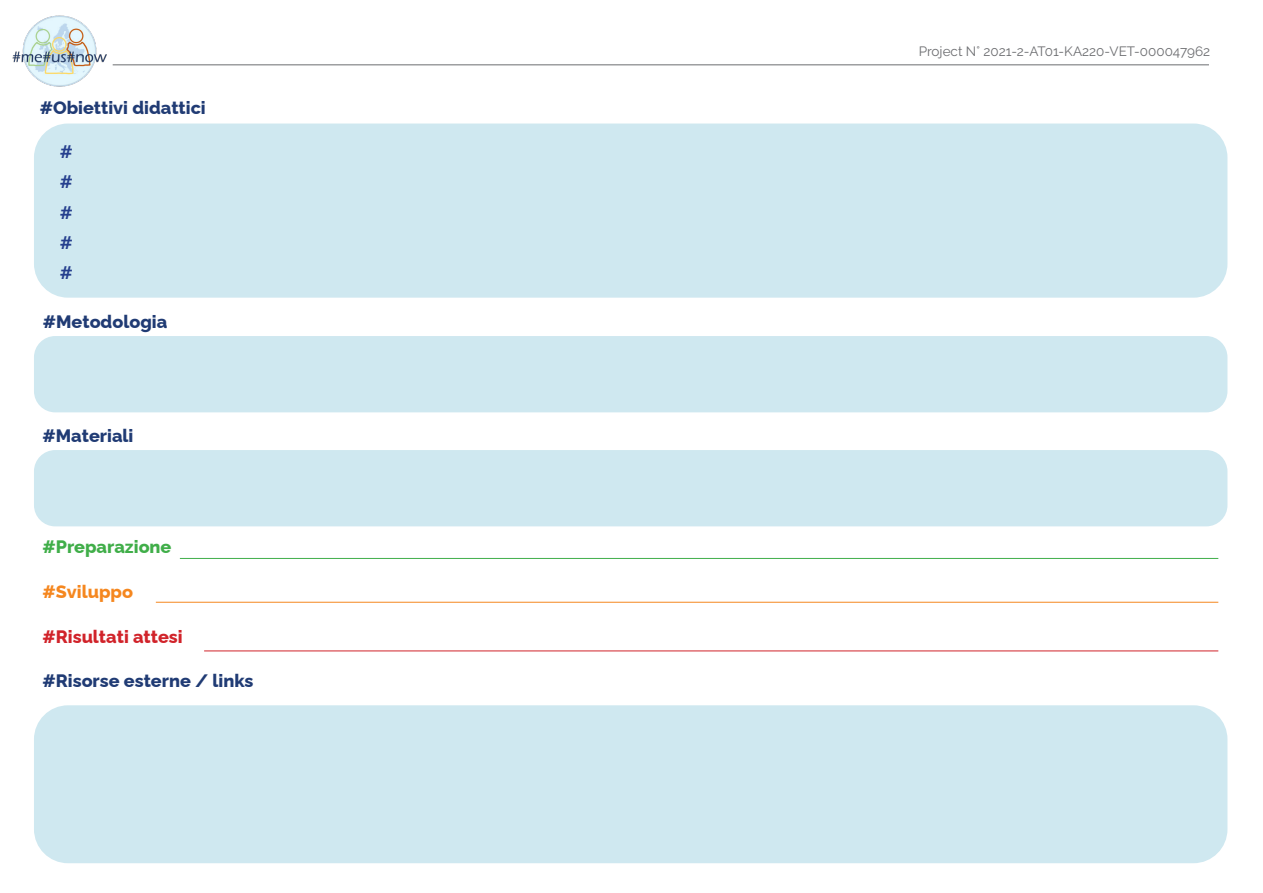
<style>
.page{position:relative;width:1263px;height:893px;background:#fff}
.page>*{position:absolute;margin:0;border:0;box-sizing:border-box;transform-origin:0 0}
.t1{font:800 18px "Raleway";color:#203b74}
.t2{font:800 18px "Raleway";color:#d1232a}
.t3{font:800 18px "Raleway";color:#40ae49}
.t4{font:800 18px "Raleway";color:#f5871f}
.t5{font:700 18px "Raleway";color:#253f8e}
.t6{font:13.5px "Raleway";color:#6c6d70}
</style>
<div class="page">
<img style="left:12px;top:16px;width:95px;height:70px">
<hr style="left:113px;top:64px;width:1096px;height:1px;background:#6c6d70">
<div style="left:34px;top:124px;width:1193px;height:174px;background:#cfe8f0;border-radius:34px"></div>
<div style="left:34px;top:336px;width:1193px;height:76px;background:#cfe8f0;border-radius:21px"></div>
<div style="left:34px;top:450px;width:1193px;height:76px;background:#cfe8f0;border-radius:21px"></div>
<div style="left:34px;top:705px;width:1193px;height:158px;background:#cfe8f0;border-radius:34px"></div>
<hr style="left:180px;top:558px;width:1038px;height:1px;background:#40ae49">
<hr style="left:156px;top:602px;width:1062px;height:1px;background:#f5871f">
<hr style="left:204px;top:650px;width:1014px;height:1px;background:#d1232a">
<p class="t1" style="left:40px;top:93px;width:168px">#Obiettivi didattici</p>
<p class="t5" style="left:60px;top:142px;width:14px">#</p>
<p class="t5" style="left:60px;top:172px;width:14px">#</p>
<p class="t5" style="left:60px;top:202px;width:14px">#</p>
<p class="t5" style="left:60px;top:232px;width:14px">#</p>
<p class="t5" style="left:60px;top:262px;width:14px">#</p>
<p class="t1" style="left:43px;top:307px;width:126px">#Metodologia</p>
<p class="t1" style="left:43px;top:422px;width:92px">#Materiali</p>
<p class="t3" style="left:43px;top:532px;width:131px">#Preparazione</p>
<p class="t4" style="left:43px;top:577px;width:92px">#Sviluppo</p>
<p class="t2" style="left:43px;top:622px;width:142px">#Risultati attesi</p>
<p class="t1" style="left:43px;top:666px;width:213px">#Risorse esterne / links</p>
<p class="t6" style="left:919px;top:44px;width:293px">Project N° 2021-2-AT01-KA220-VET-000047962</p>
</div>
